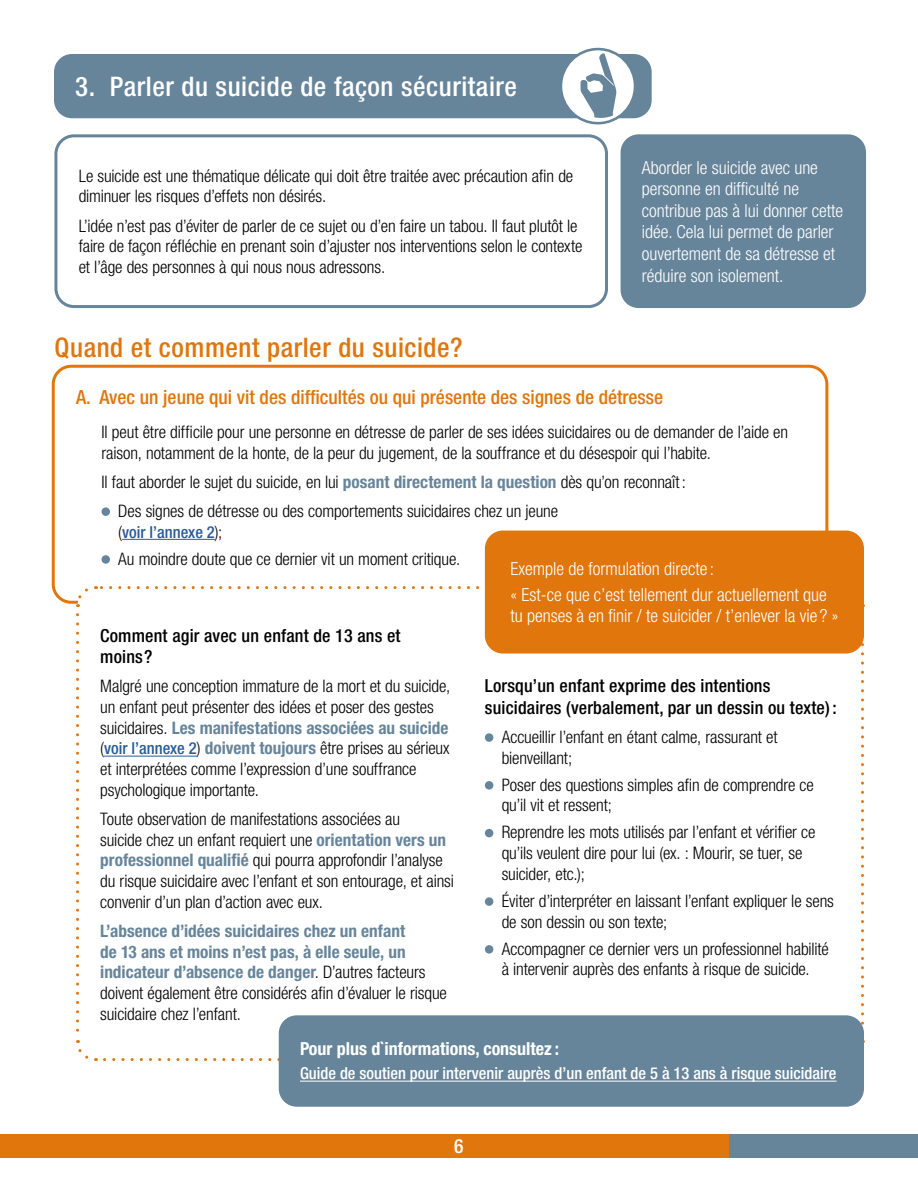
<style>
.page{position:relative;width:918px;height:1188px;background:#fff}
.page>*{position:absolute;margin:0;border:0;box-sizing:border-box;transform-origin:0 0}
.t1{font:500 condensed 27px "Helvetica Neue LT Std";letter-spacing:.02em;color:#fff}
.t2{font:500 condensed 27px "Helvetica Neue LT Std";letter-spacing:.02em;color:#e0760c}
.t3{font:500 condensed 19.5px "Helvetica Neue LT Std";color:#e0760c}
.t4{font:500 condensed 19.5px "Helvetica Neue LT Std";color:#fff}
.t5{font:300 condensed 18px/21.6px "Helvetica Neue LT Std";color:#fff}
.t6{font:500 condensed 18px/21.6px "Helvetica Neue LT Std";letter-spacing:.01em;color:#000}
.t7{font:700 condensed 18px "Helvetica Neue LT Std";color:#fff}
.t8{font:300 condensed 17.25px/20.7px "Helvetica Neue LT Std";letter-spacing:-.005em;color:#000}
.t9{font:700 condensed 17.25px/20.7px "Helvetica Neue LT Std";color:#67859a}
.t10{font:500 condensed 16.5px "Helvetica Neue LT Std";color:#fff}
.t11{font:500 condensed 16.5px "Helvetica Neue LT Std";color:#275b9b}
.s1{font-weight:700;color:#67859a}
.s2{font-weight:300;font-size:17.25px;color:#000}
.s3{font-weight:500;font-size:16.5px;color:#275b9b}
.s4{font-weight:300;color:#000}
</style>
<div class="page">
<div style="left:0;top:1134px;width:730px;height:24px;background:#e0760c"></div>
<div style="left:730px;top:1134px;width:188px;height:24px;background:#67859a"></div>
<hr style="left:122px;top:539px;width:93px;height:1px;background:#275b9b">
<div style="left:102px;top:507px;width:8px;height:9px;background:#67859a;border-radius:50%"></div>
<div style="left:102px;top:555px;width:8px;height:9px;background:#67859a;border-radius:50%"></div>
<div style="left:52px;top:365px;width:776px;height:239px;border:3px solid #e0760c;border-radius:18px"></div>
<div style="left:54px;top:134px;width:554px;height:174px;border:3px solid #67859a;border-radius:18px"></div>
<div style="left:621px;top:134px;width:245px;height:174px;background:#67859a;border-radius:18px"></div>
<hr style="left:104px;top:756px;width:93px;height:1px;background:#275b9b">
<div style="left:485px;top:733px;width:8px;height:9px;background:#67859a;border-radius:50%"></div>
<div style="left:485px;top:781px;width:8px;height:9px;background:#67859a;border-radius:50%"></div>
<div style="left:485px;top:829px;width:8px;height:8px;background:#67859a;border-radius:50%"></div>
<div style="left:485px;top:897px;width:8px;height:9px;background:#67859a;border-radius:50%"></div>
<div style="left:485px;top:945px;width:8px;height:9px;background:#67859a;border-radius:50%"></div>
<svg style="left:76px;top:615px;width:21px;height:446px"></svg>
<svg style="left:105px;top:1040px;width:760px;height:21px"></svg>
<svg style="left:861px;top:640px;width:3px;height:389px"></svg>
<svg style="left:74px;top:586px;width:411px;height:21px"></svg>
<div style="left:485px;top:531px;width:379px;height:123px;background:#e0760c;border-radius:18px"></div>
<div style="left:54px;top:54px;width:598px;height:64px;background:#67859a;border-radius:18px"></div>
<div style="left:561px;top:49px;width:74px;height:74px;background:#fff;border-radius:50%"></div>
<svg style="left:580px;top:51px;width:37px;height:67px"></svg>
<div style="left:560px;top:48px;width:76px;height:76px;border:3px solid #67859a;border-radius:50%"></div>
<div style="left:279px;top:1015px;width:585px;height:92px;background:#67859a;border-radius:18px"></div>
<hr style="left:300px;top:1081px;width:537px;height:1px;background:#fff">
<h1 class="t1" style="left:75px;top:70px;width:443px">3. Parler du suicide de façon sécuritaire</h1>
<p class="t8" style="left:79px;top:165px;width:496px">Le suicide est une thématique délicate qui doit être traitée avec précaution afin de diminuer les risques d’effets non désirés.</p>
<p class="t8" style="left:79px;top:215px;width:505px">L’idée n’est pas d’éviter de parler de ce sujet ou d’en faire un tabou. Il faut plutôt le faire de façon réfléchie en prenant soin d’ajuster nos interventions selon le contexte et l’âge des personnes à qui nous nous adressons.</p>
<h1 class="t2" style="left:55px;top:331px;width:410px">Quand et comment parler du suicide?</h1>
<p class="t5" style="left:642px;top:156px;width:203px">Aborder le suicide avec une personne en difficulté ne contribue pas à lui donner cette idée. Cela lui permet de parler ouvertement de sa détresse et réduire son isolement.</p>
<p class="t3" style="left:76px;top:386px;width:589px">A. Avec un jeune qui vit des difficultés ou qui présente des signes de détresse</p>
<p class="t8" style="left:102px;top:421px;width:688px">Il peut être difficile pour une personne en détresse de parler de ses idées suicidaires ou de demander de l’aide en raison, notamment de la honte, de la peur du jugement, de la souffrance et du désespoir qui l’habite.</p>
<p class="t8" style="left:118px;top:467px;width:569px;line-height:29.2px;text-indent:-17px">Il faut aborder le sujet du suicide, en lui <span class="s1">posant directement la question</span> dès qu’on reconnaît :<br>Des signes de détresse ou des comportements suicidaires chez un jeune</p>
<p class="t11" style="left:118px;top:522px;width:106px"><span class="s2">(</span>voir l’annexe 2<span class="s2">);</span></p>
<p class="t8" style="left:118px;top:548px;width:343px">Au moindre doute que ce dernier vit un moment critique.</p>
<p class="t5" style="left:510px;top:555px;width:318px;line-height:25.8px">Exemple de formulation directe :<br>« Est-ce que c’est tellement dur actuellement que</p>
<p class="t5" style="left:510px;top:605px;width:330px">tu penses à en finir / te suicider / t’enlever la vie ? »</p>
<p class="t6" style="left:100px;top:624px;width:302px">Comment agir avec un enfant de 13 ans et moins?</p>
<p class="t8" style="left:100px;top:676px;width:352px">Malgré une conception immature de la mort et du suicide, un enfant peut présenter des idées et poser des gestes suicidaires. <span class="s1">Les manifestations associées au suicide </span>(<span class="s3">voir l’annexe 2</span>) <span class="s1">doivent toujours</span> être prises au sérieux et interprétées comme l’expression d’une souffrance psychologique importante.</p>
<p class="t8" style="left:100px;top:808px;width:355px">Toute observation de manifestations associées au<br>suicide chez un enfant requiert une <span class="s1">orientation vers un professionnel qualifié</span> qui pourra approfondir l’analyse du risque suicidaire avec l’enfant et son entourage, et ainsi convenir d’un plan d’action avec eux.</p>
<p class="t9" style="left:100px;top:920px;width:348px">L’absence d’idées suicidaires chez un enfant<br>de 13 ans et moins n’est pas, à elle seule, un indicateur d’absence de danger<span class="s4">. D’autres facteurs doivent également être considérés afin d’évaluer le risque suicidaire chez l’enfant.</span></p>
<p class="t6" style="left:485px;top:675px;width:353px">Lorsqu’un enfant exprime des intentions suicidaires (verbalement, par un dessin ou texte) :</p>
<p class="t8" style="left:502px;top:726px;width:277px">Accueillir l’enfant en étant calme, rassurant et bienveillant;</p>
<p class="t8" style="left:502px;top:774px;width:314px">Poser des questions simples afin de comprendre ce qu’il vit et ressent;</p>
<p class="t8" style="left:502px;top:822px;width:315px">Reprendre les mots utilisés par l’enfant et vérifier ce qu’ils veulent dire pour lui (ex. : Mourir, se tuer, se suicider, etc.);</p>
<p class="t8" style="left:502px;top:890px;width:334px">Éviter d’interpréter en laissant l’enfant expliquer le sens de son dessin ou son texte;</p>
<p class="t8" style="left:502px;top:938px;width:329px">Accompagner ce dernier vers un professionnel habilité à intervenir auprès des enfants à risque de suicide.</p>
<p class="t7" style="left:300px;top:1038px;width:261px">Pour plus d`informations, consultez :</p>
<p class="t10" style="left:300px;top:1064px;width:538px">Guide de soutien pour intervenir auprès d’un enfant de 5 à 13 ans à risque suicidaire</p>
<p class="t4" style="left:454px;top:1134px;width:11px">6</p>
</div>
